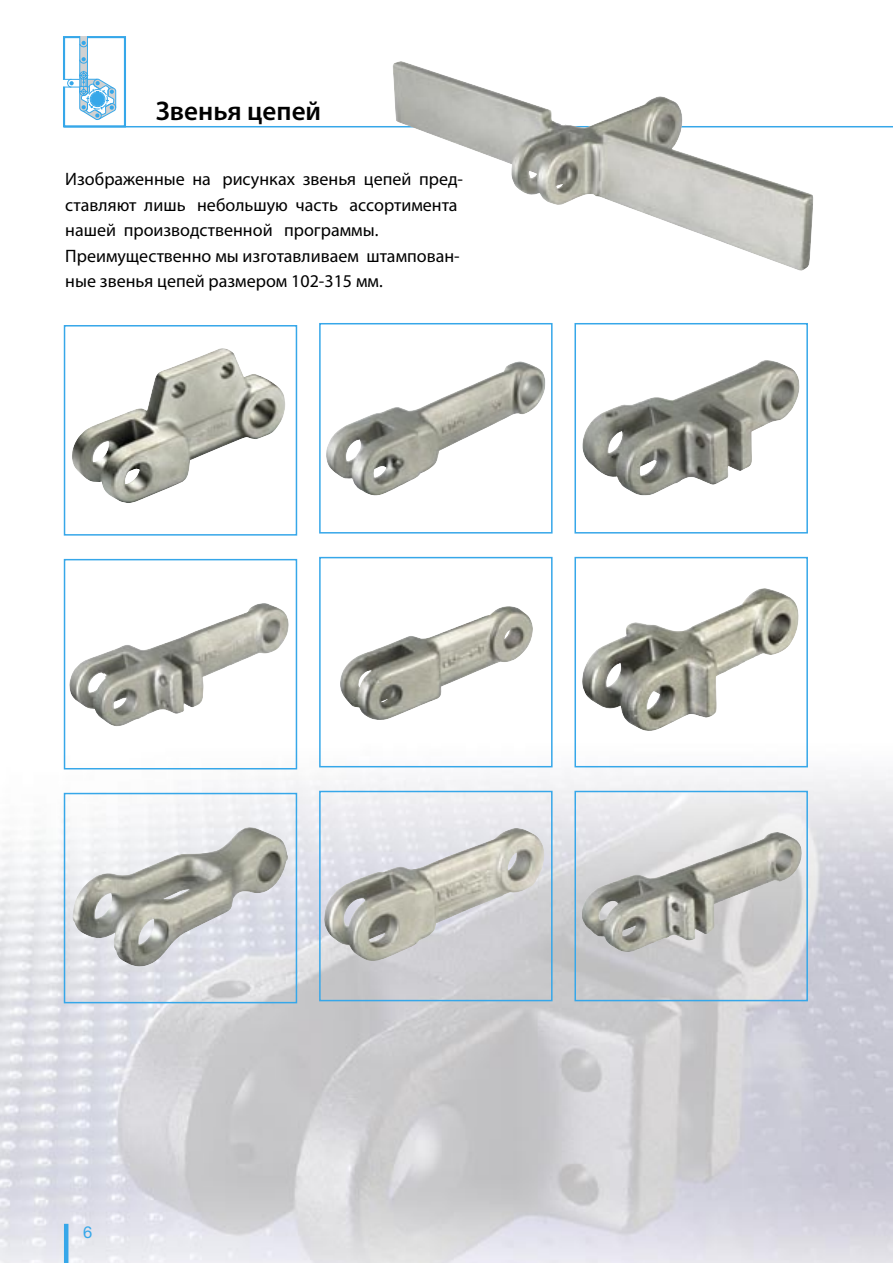
<style>
.page{position:relative;width:893px;height:1263px;background:#fff}
.page>*{position:absolute;margin:0;border:0;box-sizing:border-box;transform-origin:0 0}
.t1{font:600 27px "Myriad Pro";color:#000}
.t2{font:18px/25.5px "Myriad Pro";color:#000}
.t3{font:16.5px "Helvetica Neue";color:#36a7e9}
</style>
<div class="page">
<img style="left:0;top:363px;width:893px;height:900px">
<hr style="left:64px;top:1224px;width:4px;height:39px;background:#36a7e9">
<svg style="left:63px;top:36px;width:64px;height:92px"></svg>
<hr style="left:64px;top:126px;width:829px;height:1px;background:#36a7e9">
<img style="left:72px;top:827px;width:216px;height:139px">
<div style="left:64px;top:793px;width:233px;height:210px;border:2px solid #36a7e9"></div>
<img style="left:324px;top:827px;width:221px;height:134px">
<div style="left:319px;top:791px;width:234px;height:210px;border:2px solid #36a7e9"></div>
<img style="left:582px;top:832px;width:220px;height:120px">
<div style="left:574px;top:791px;width:234px;height:210px;border:2px solid #36a7e9"></div>
<img style="left:69px;top:603px;width:220px;height:110px">
<div style="left:64px;top:559px;width:233px;height:210px;border:2px solid #36a7e9"></div>
<img style="left:339px;top:606px;width:194px;height:115px">
<div style="left:319px;top:557px;width:234px;height:210px;border:2px solid #36a7e9"></div>
<img style="left:582px;top:588px;width:217px;height:121px">
<div style="left:574px;top:557px;width:234px;height:210px;border:2px solid #36a7e9"></div>
<img style="left:72px;top:348px;width:214px;height:155px">
<div style="left:64px;top:325px;width:233px;height:211px;border:2px solid #36a7e9"></div>
<img style="left:325px;top:361px;width:220px;height:134px">
<div style="left:319px;top:323px;width:234px;height:210px;border:2px solid #36a7e9"></div>
<img style="left:582px;top:360px;width:217px;height:135px">
<div style="left:574px;top:323px;width:234px;height:210px;border:2px solid #36a7e9"></div>
<img style="left:392px;top:61px;width:421px;height:210px">
<h1 class="t1" style="left:156px;top:96px;width:167px">Звенья цепей</h1>
<p class="t2" style="left:65px;top:167px;width:399px">Изображенные на рисунках звенья цепей пред&shy;ставляют лишь небольшую часть ассортимента нашей производственной программы.<br>Преимущественно мы изготавливаем штампован&shy;ные звенья цепей размером 102-315 мм.</p>
<p class="t3" style="left:83px;top:1222px;width:11px">6</p>
</div>
